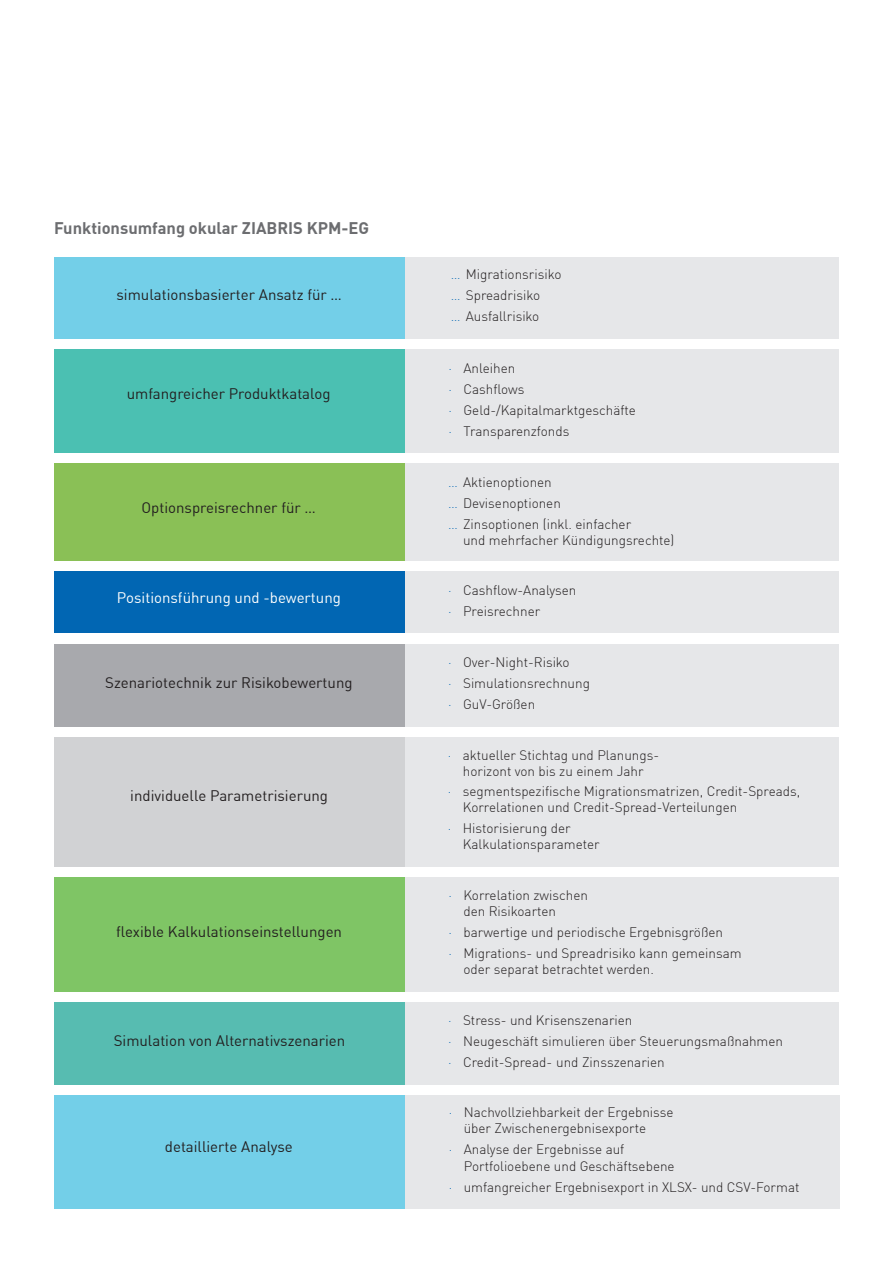
<style>
.page{position:relative;width:893px;height:1263px;background:#fff}
.page>*{position:absolute;margin:0;border:0;box-sizing:border-box;transform-origin:0 0}
.Zwischenhead_9pt{font:700 16.5px "DIN Offc";color:#6c6d70}
.t1{font:15px "DIN Offc";color:#231f20}
.t2{font:15px "DIN Offc";color:#fff}
.t3{font:300 13.5px/16.2px "DIN Offc";color:#231f20}
.s1{color:#0166b3}
</style>
<div class="page">
<div style="left:378px;top:1095px;width:462px;height:114px;background:#e6e7e9"></div>
<div style="left:376px;top:350px;width:463px;height:103px;background:#e6e7e9"></div>
<div style="left:54px;top:350px;width:350px;height:103px;background:#4bc0b2"></div>
<div style="left:378px;top:463px;width:461px;height:98px;background:#e6e7e9"></div>
<div style="left:54px;top:463px;width:350px;height:98px;background:#8ac056"></div>
<div style="left:378px;top:572px;width:461px;height:61px;background:#e6e7e9"></div>
<div style="left:54px;top:572px;width:350px;height:61px;background:#0166b3"></div>
<div style="left:378px;top:644px;width:461px;height:82px;background:#e6e7e9"></div>
<div style="left:54px;top:644px;width:350px;height:82px;background:#a8a9ad"></div>
<div style="left:378px;top:737px;width:461px;height:129px;background:#e6e7e9"></div>
<div style="left:54px;top:737px;width:350px;height:129px;background:#d1d2d4"></div>
<div style="left:378px;top:877px;width:461px;height:114px;background:#e6e7e9"></div>
<div style="left:54px;top:877px;width:350px;height:114px;background:#7fc565"></div>
<div style="left:378px;top:1002px;width:461px;height:82px;background:#e6e7e9"></div>
<div style="left:54px;top:1002px;width:350px;height:82px;background:#57bcb1"></div>
<div style="left:54px;top:1095px;width:350px;height:114px;background:#73cfe8"></div>
<div style="left:378px;top:257px;width:461px;height:81px;background:#e6e7e9"></div>
<div style="left:54px;top:257px;width:350px;height:81px;background:#73cfe8"></div>
<p class="Zwischenhead_9pt" style="left:54px;top:217px;width:317px">Funktionsumfang okular ZIABRIS KPM-EG</p>
<p class="t1" style="left:117px;top:285px;width:227px">simulationsbasierter Ansatz für …</p>
<p class="t1" style="left:127px;top:384px;width:205px">umfangreicher Produktkatalog</p>
<p class="t1" style="left:142px;top:498px;width:176px">Optionspreisrechner für …</p>
<p class="t3" style="left:451px;top:266px;width:112px"><span class="s1">…</span> Migrationsrisiko</p>
<p class="t3" style="left:451px;top:287px;width:91px"><span class="s1">…</span> Spreadrisiko</p>
<p class="t3" style="left:451px;top:308px;width:90px"><span class="s1">…</span> Ausfallrisiko</p>
<p class="t3" style="left:449px;top:360px;width:68px"><span class="s1">·</span> Anleihen</p>
<p class="t3" style="left:449px;top:381px;width:77px"><span class="s1">·</span> Cashflows</p>
<p class="t3" style="left:449px;top:402px;width:189px"><span class="s1">·</span> Geld-/Kapitalmarktgeschäfte</p>
<p class="t3" style="left:449px;top:423px;width:122px"><span class="s1">·</span> Transparenzfonds</p>
<p class="t3" style="left:448px;top:474px;width:105px"><span class="s1">…</span> Aktienoptionen</p>
<p class="t3" style="left:448px;top:495px;width:114px"><span class="s1">…</span> Devisenoptionen</p>
<p class="t3" style="left:463px;top:516px;width:213px;text-indent:-15px"><span class="s1">…</span> Zinsoptionen (inkl. einfacher<br>und mehrfacher Kündigungsrechte)</p>
<p class="t2" style="left:117px;top:588px;width:226px">Positionsführung und -bewertung</p>
<p class="t3" style="left:448px;top:579px;width:130px;line-height:21px"><span class="s1">·</span> Cashflow-Analysen <span class="s1">·</span> Preisrechner</p>
<p class="t1" style="left:105px;top:673px;width:249px">Szenariotechnik zur Risikobewertung</p>
<p class="t1" style="left:130px;top:786px;width:199px">individuelle Parametrisierung</p>
<p class="t1" style="left:116px;top:922px;width:227px">flexible Kalkulationseinstellungen</p>
<p class="t1" style="left:114px;top:1031px;width:233px">Simulation von Alternativszenarien</p>
<p class="t1" style="left:165px;top:1137px;width:129px">detaillierte Analyse</p>
<p class="t3" style="left:448px;top:654px;width:123px"><span class="s1">·</span> Over-Night-Risiko</p>
<p class="t3" style="left:448px;top:675px;width:143px"><span class="s1">·</span> Simulationsrechnung</p>
<p class="t3" style="left:448px;top:696px;width:89px"><span class="s1">·</span> GuV-Größen</p>
<p class="t3" style="left:448px;top:747px;width:213px;text-align:center"><span class="s1">·</span> aktueller Stichtag und Planungs&shy;horizont von bis zu einem Jahr</p>
<p class="t3" style="left:463px;top:783px;width:339px;text-indent:-15px"><span class="s1">·</span> segmentspezifische Migrationsmatrizen, Credit-Spreads,<br>Korrelationen und Credit-Spread-Verteilungen</p>
<p class="t3" style="left:463px;top:820px;width:138px;text-indent:-15px"><span class="s1">·</span> Historisierung der<br>Kalkulationsparameter</p>
<p class="t3" style="left:463px;top:887px;width:126px;text-indent:-15px"><span class="s1">·</span> Korrelation zwischen den Risikoarten</p>
<p class="t3" style="left:448px;top:924px;width:276px"><span class="s1">·</span> barwertige und periodische Ergebnisgrößen</p>
<p class="t3" style="left:463px;top:945px;width:280px;text-indent:-15px"><span class="s1">·</span> Migrations- und Spreadrisiko kann gemeinsam oder separat betrachtet werden.</p>
<p class="t3" style="left:448px;top:1012px;width:186px"><span class="s1">·</span> Stress- und Krisenszenarien</p>
<p class="t3" style="left:448px;top:1033px;width:336px"><span class="s1">·</span> Neugeschäft simulieren über Steuerungsmaßnahmen</p>
<p class="t3" style="left:448px;top:1054px;width:218px"><span class="s1">·</span> Credit-Spread- und Zinsszenarien</p>
<p class="t3" style="left:449px;top:1104px;width:226px"><span class="s1">·</span> Nachvollziehbarkeit der Ergebnisse</p>
<p class="t3" style="left:464px;top:1120px;width:184px">über Zwischenergebnisexporte</p>
<p class="t3" style="left:464px;top:1141px;width:212px;text-indent:-15px"><span class="s1">·</span> Analyse der Ergebnisse auf<br>Portfolioebene und Geschäftsebene</p>
<p class="t3" style="left:449px;top:1179px;width:352px"><span class="s1">·</span> umfangreicher Ergebnisexport in XLSX- und CSV-Format</p>
</div>
